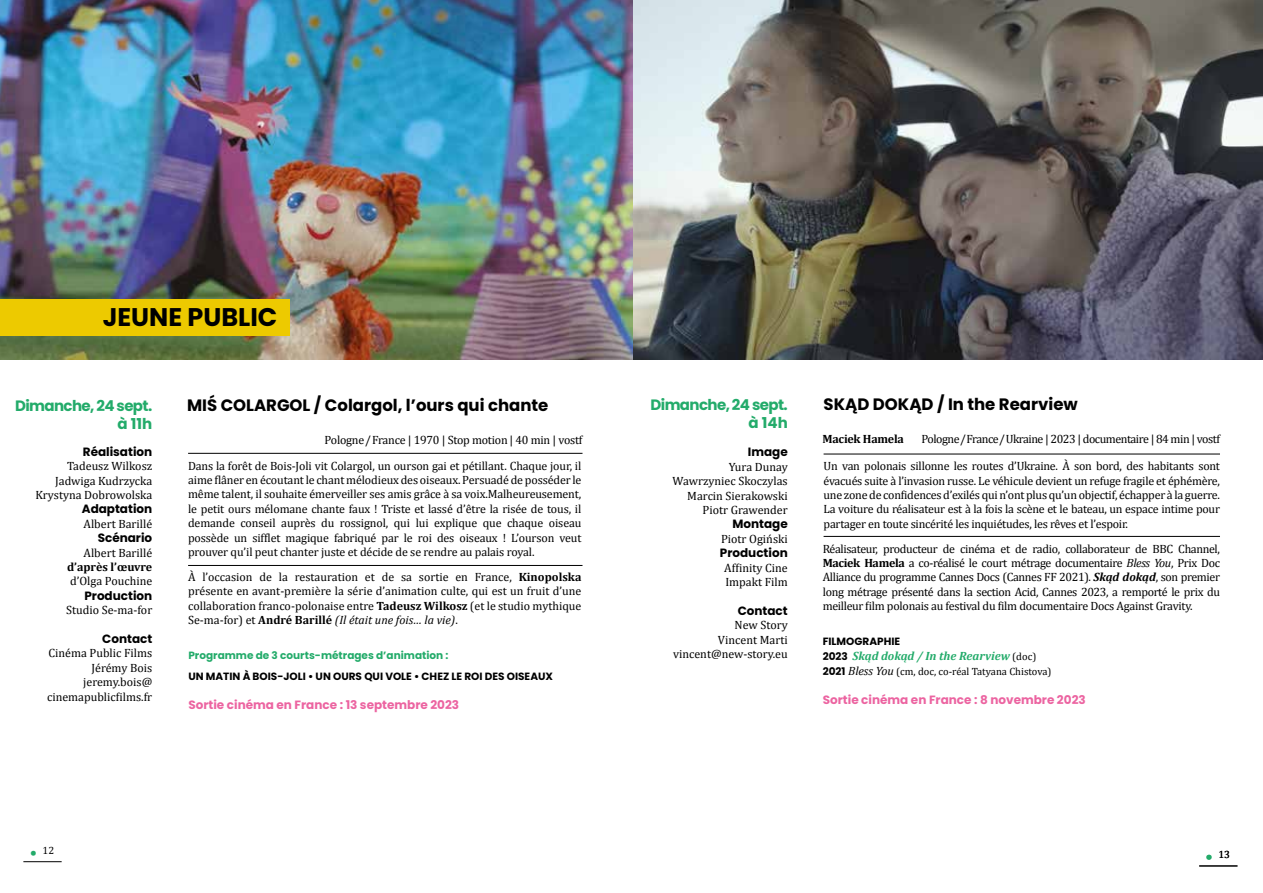
<style>
.page{position:relative;width:1263px;height:893px;background:#fff}
.page>*{position:absolute;margin:0;border:0;box-sizing:border-box;transform-origin:0 0}
.t1{font:700 25.5px "Poppins";color:#000}
.t2{font:700 16.5px "Poppins";color:#000}
.t3{font:16.5px "Cambria";color:#23ab6a}
.t4{font:700 15px/18px "Poppins";letter-spacing:-.04em;color:#23ab6a;text-align:right}
.t5{font:12px/14.4px "Cambria";color:#000;text-align:right}
.t6{font:700 12px "Poppins";color:#000}
.t7{font:700 12px "Poppins";color:#ec64a1}
.t8{font:12px "Cambria";letter-spacing:-.04em;color:#000}
.t9{font:12px "Cambria";letter-spacing:-.02em;color:#000}
.t10{font:italic 700 12px "Cambria";color:#23ab6a}
.t11{font:700 12px "Cambria";color:#000}
.t12{font:700 12px "Cambria";letter-spacing:-.02em;color:#000}
.t13{font:700 10.5px "Poppins";color:#000}
.t14{font:10.5px "Cambria";color:#000}
.t15{font:700 10.5px "Poppins";color:#23ab6a}
.s1{font-weight:700}
.s2{font-style:italic}
.s3{font-weight:700;font-style:italic}
.s4{font-family:"Poppins";font-style:normal;font-size:10.5px;color:#000}
.s5{font-weight:400;font-style:normal;font-size:10.5px;color:#000}
.s6{font-family:"Poppins";font-weight:700}
.s7{font-style:italic;font-size:12px}
</style>
<div class="page">
<hr style="left:1199px;top:866px;width:38px;height:1px;background:#000">
<hr style="left:23px;top:861px;width:39px;height:1px;background:#000">
<img style="left:632px;top:0;width:631px;height:360px">
<img style="left:0;top:0;width:632px;height:360px">
<hr style="left:188px;top:453px;width:394px;height:1px;background:#000">
<hr style="left:188px;top:565px;width:394px;height:1px;background:#000">
<div style="left:0;top:299px;width:289px;height:37px;background:#edca00"></div>
<hr style="left:823px;top:454px;width:397px;height:1px;background:#000">
<hr style="left:823px;top:536px;width:397px;height:1px;background:#000">
<h1 class="t1" style="left:103px;top:302px;width:176px">JEUNE PUBLIC</h1>
<p class="t4" style="left:15px;top:397px;width:139px">Dimanche, 24 sept. à 11h</p>
<h2 class="t2" style="left:187px;top:395px;width:363px">MIŚ COLARGOL / Colargol, l’ours qui chante</h2>
<p class="t6" style="left:83px;top:445px;width:71px">Réalisation</p>
<p class="t5" style="left:35px;top:459px;width:118px">Tadeusz Wilkosz<br>Jadwiga Kudrzycka<br>Krystyna Dobrowolska</p>
<p class="t6" style="left:82px;top:502px;width:72px">Adaptation</p>
<p class="t5" style="left:84px;top:516px;width:70px">Albert Barillé</p>
<p class="t6" style="left:98px;top:531px;width:56px">Scénario</p>
<p class="t5" style="left:84px;top:545px;width:70px">Albert Barillé</p>
<p class="t11" style="left:67px;top:560px;width:87px">d’après l’œuvre</p>
<p class="t5" style="left:70px;top:574px;width:84px">d’Olga Pouchine</p>
<p class="t6" style="left:84px;top:589px;width:69px">Production</p>
<p class="t5" style="left:66px;top:603px;width:88px">Studio Se-ma-for</p>
<p class="t6" style="left:102px;top:632px;width:52px">Contact</p>
<p class="t5" style="left:47px;top:646px;width:107px">Cinéma Public Films<br>Jérémy Bois jeremy.bois@ cinemapublicfilms.fr</p>
<p class="t9" style="left:325px;top:432px;width:259px">Pologne/France | 1970 | Stop motion | 40 min | vostf</p>
<p class="t5" style="left:188px;top:458px;width:395px;text-align:justify">Dans la forêt de Bois-Joli vit Colargol, un ourson gai et pétillant. Chaque jour, il aime flâner en écoutant le chant mélodieux des oiseaux. Persuadé de posséder le même talent, il souhaite émerveiller ses amis grâce à sa voix.Malheureusement, le petit ours mélomane chante faux ! Triste et lassé d’être la risée de tous, il demande conseil auprès du rossignol, qui lui explique que chaque oiseau possède un sifflet magique fabriqué par le roi des oiseaux ! L’ourson veut prouver qu’il peut chanter juste et décide de se rendre au palais royal.</p>
<p class="t5" style="left:188px;top:570px;width:395px;text-align:justify">À l’occasion de la restauration et de sa sortie en France, <span class="s1">Kinopolska </span>présente en avant-première la série d’animation culte, qui est un fruit d’une collaboration franco-polonaise entre <span class="s1">Tadeusz Wilkosz</span> (et le studio mythique Se-ma-for) et <span class="s1">André Barillé</span> <span class="s2">(Il était une fois… la vie)</span>.</p>
<p class="t15" style="left:188px;top:649px;width:262px">Programme de 3 courts-métrages d’animation :</p>
<p class="t13" style="left:188px;top:670px;width:366px">UN MATIN À BOIS-JOLI • UN OURS QUI VOLE • CHEZ LE ROI DES OISEAUX</p>
<p class="t7" style="left:188px;top:697px;width:272px">Sortie cinéma en France : 13 septembre 2023</p>
<p class="t4" style="left:650px;top:396px;width:139px">Dimanche, 24 sept. à 14h</p>
<h2 class="t2" style="left:823px;top:395px;width:256px">SKĄD DOKĄD / In the Rearview</h2>
<p class="t6" style="left:748px;top:445px;width:41px">Image</p>
<p class="t5" style="left:673px;top:460px;width:117px">Yura Dunay<br>Wawrzyniec Skoczylas<br>Marcin Sierakowski<br>Piotr Grawender</p>
<p class="t6" style="left:732px;top:517px;width:57px">Montage</p>
<p class="t5" style="left:721px;top:532px;width:68px">Piotr Ogiński</p>
<p class="t6" style="left:720px;top:546px;width:69px">Production</p>
<p class="t5" style="left:724px;top:560px;width:65px;text-align:left">Affinity Cine<br>Impakt Film</p>
<p class="t6" style="left:738px;top:604px;width:52px">Contact</p>
<p class="t5" style="left:673px;top:618px;width:116px">New Story<br>Vincent Marti vincent@new-story.eu</p>
<p class="t12" style="left:822px;top:432px;width:83px">Maciek Hamela</p>
<p class="t8" style="left:921px;top:432px;width:300px">Pologne/France/Ukraine | 2023 | documentaire | 84 min | vostf</p>
<p class="t5" style="left:823px;top:459px;width:398px;text-align:justify">Un van polonais sillonne les routes d’Ukraine. À son bord, des habitants sont évacués suite à l’invasion russe. Le véhicule devient un refuge fragile et éphémère, une zone de confidences d’exilés qui n’ont plus qu’un objectif, échapper à la guerre.<br>La voiture du réalisateur est à la fois la scène et le bateau, un espace intime pour partager en toute sincérité les inquiétudes, les rêves et l’espoir.</p>
<p class="t5" style="left:823px;top:541px;width:399px;text-align:justify">Réalisateur, producteur de cinéma et de radio, collaborateur de BBC Channel, <span class="s1">Maciek Hamela</span> a co-réalisé le court métrage documentaire <span class="s2">Bless You</span>, Prix Doc Alliance du programme Cannes Docs (Cannes FF 2021). <span class="s3">Skąd dokąd</span>, son premier long métrage présenté dans la section Acid, Cannes 2023, a remporté le prix du meilleur film polonais au festival du film documentaire Docs Against Gravity.</p>
<p class="t13" style="left:823px;top:635px;width:79px">FILMOGRAPHIE</p>
<p class="t10" style="left:823px;top:648px;width:215px"><span class="s4">2023</span> Skąd dokąd / In the Rearview <span class="s5">(doc)</span></p>
<p class="t14" style="left:823px;top:665px;width:230px"><span class="s6">2021</span> <span class="s7">Bless You</span> (cm, doc, co-réal Tatyana Chistova)</p>
<p class="t7" style="left:823px;top:692px;width:264px">Sortie cinéma en France : 8 novembre 2023</p>
<p class="t14" style="left:43px;top:844px;width:13px">12</p>
<h2 class="t3" style="left:30px;top:842px;width:9px">•</h2>
<p class="t14" style="left:1218px;top:848px;width:13px">13</p>
<h2 class="t3" style="left:1205px;top:846px;width:9px">•</h2>
</div>
